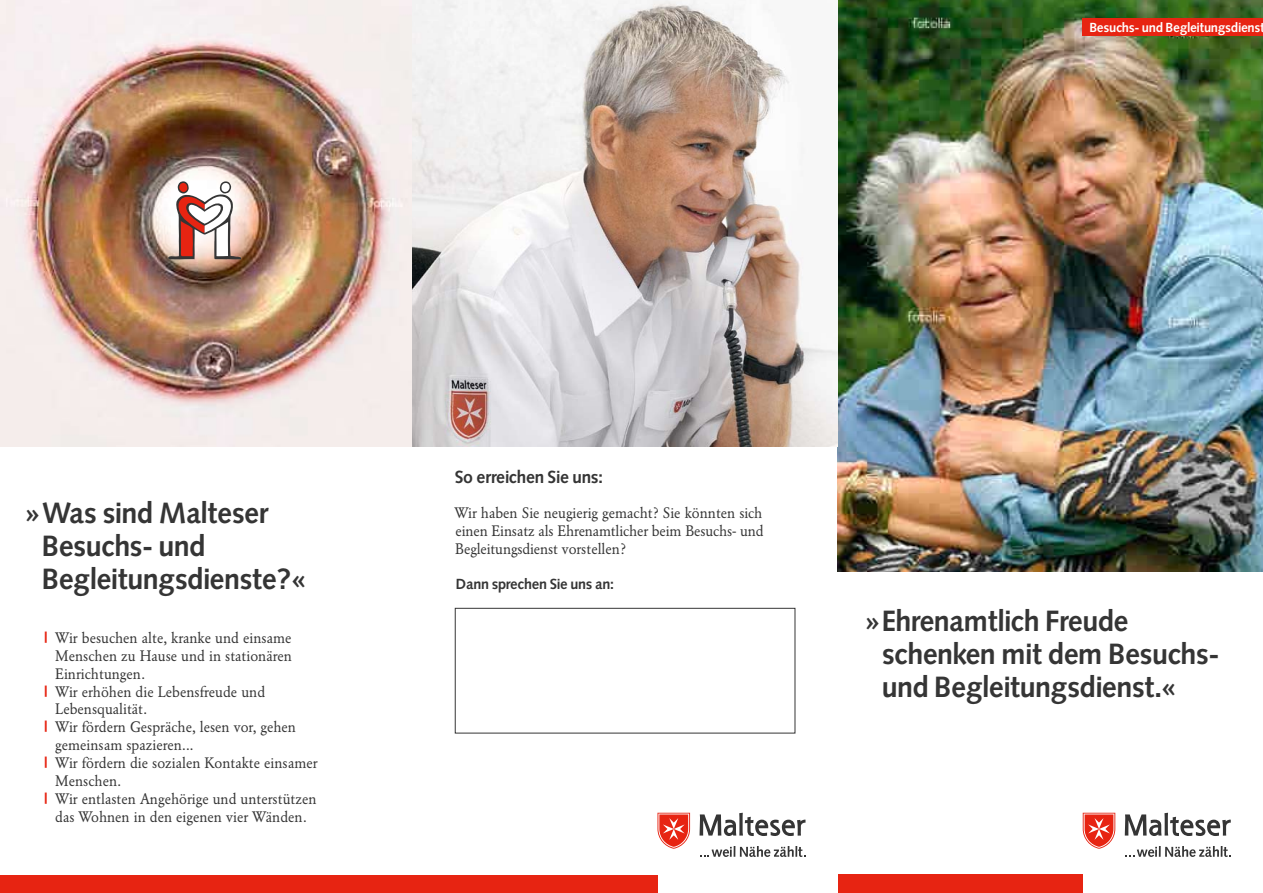
<style>
.page{position:relative;width:1263px;height:893px;background:#fff}
.page>*{position:absolute;margin:0;border:0;box-sizing:border-box;transform-origin:0 0}
.t1{font:30px/33px "Malteser Syntax";color:#353535}
.t2{font:18px "Malteser Syntax";color:#353535}
.t3{font:15px/17.9px "Malteser Garamond Normal";color:#353535;text-align:justify}
.t4{font:15px "Malteser Syntax";color:#353535}
.t5{font:13.5px "Malteser Syntax";color:#fff}
</style>
<div class="page">
<img style="left:838px;top:0;width:425px;height:571px">
<img style="left:0;top:0;width:412px;height:446px">
<div style="left:1082px;top:18px;width:181px;height:18px;background:#e72412"></div>
<div style="left:838px;top:875px;width:244px;height:18px;background:#e72412"></div>
<svg style="left:1083px;top:813px;width:32px;height:36px"></svg>
<svg style="left:1125px;top:846px;width:106px;height:11px"></svg>
<svg style="left:1125px;top:813px;width:106px;height:23px"></svg>
<svg style="left:657px;top:813px;width:33px;height:36px"></svg>
<svg style="left:700px;top:846px;width:105px;height:11px"></svg>
<svg style="left:699px;top:813px;width:106px;height:23px"></svg>
<div style="left:455px;top:608px;width:340px;height:125px;border:1px solid #353535"></div>
<svg style="left:412px;top:0;width:426px;height:446px"></svg>
<svg style="left:168px;top:181px;width:73px;height:78px"></svg>
<div style="left:0;top:876px;width:657px;height:17px;background:#e72412"></div>
<p class="t5" style="left:1090px;top:20px;width:177px">Besuchs- und Begleitungsdienst</p>
<h1 class="t1" style="left:43px;top:496px;width:266px;text-indent:-17px">»Was sind Malteser<br>Besuchs- und<br>Begleitungsdienste?«</h1>
<p class="t3" style="left:43px;top:629px;width:251px"><sup>|</sup> Wir besuchen alte, kranke und einsame</p>
<p class="t3" style="left:55px;top:647px;width:238px">Menschen zu Hause und in stationären</p>
<p class="t3" style="left:55px;top:665px;width:91px">Einrichtungen.</p>
<p class="t3" style="left:43px;top:683px;width:224px"><sup>|</sup> Wir erhöhen die Lebensfreude und</p>
<p class="t3" style="left:55px;top:700px;width:93px">Lebensqualität.</p>
<p class="t3" style="left:43px;top:718px;width:255px"><sup>|</sup> Wir fördern Gespräche, lesen vor, gehen</p>
<p class="t3" style="left:55px;top:736px;width:140px">gemeinsam spazieren...</p>
<p class="t3" style="left:43px;top:754px;width:277px"><sup>|</sup> Wir fördern die sozialen Kontakte einsamer</p>
<p class="t3" style="left:55px;top:772px;width:67px">Menschen.</p>
<p class="t3" style="left:43px;top:790px;width:275px"><sup>|</sup> Wir entlasten Angehörige und unterstützen</p>
<p class="t3" style="left:55px;top:808px;width:253px">das Wohnen in den eigenen vier Wänden.</p>
<p class="t2" style="left:455px;top:466px;width:149px">So erreichen Sie uns:</p>
<p class="t3" style="left:454px;top:504px;width:311px">Wir haben Sie neugierig gemacht? Sie könnten sich einen Einsatz als Ehrenamtlicher beim Besuchs- und Begleitungsdienst vorstellen?</p>
<p class="t4" style="left:456px;top:576px;width:159px">Dann sprechen Sie uns an:</p>
<h1 class="t1" style="left:882px;top:604px;width:338px;text-indent:-17px">»Ehrenamtlich Freude schenken mit dem Besuchs&shy;und Begleitungsdienst.«</h1>
</div>
